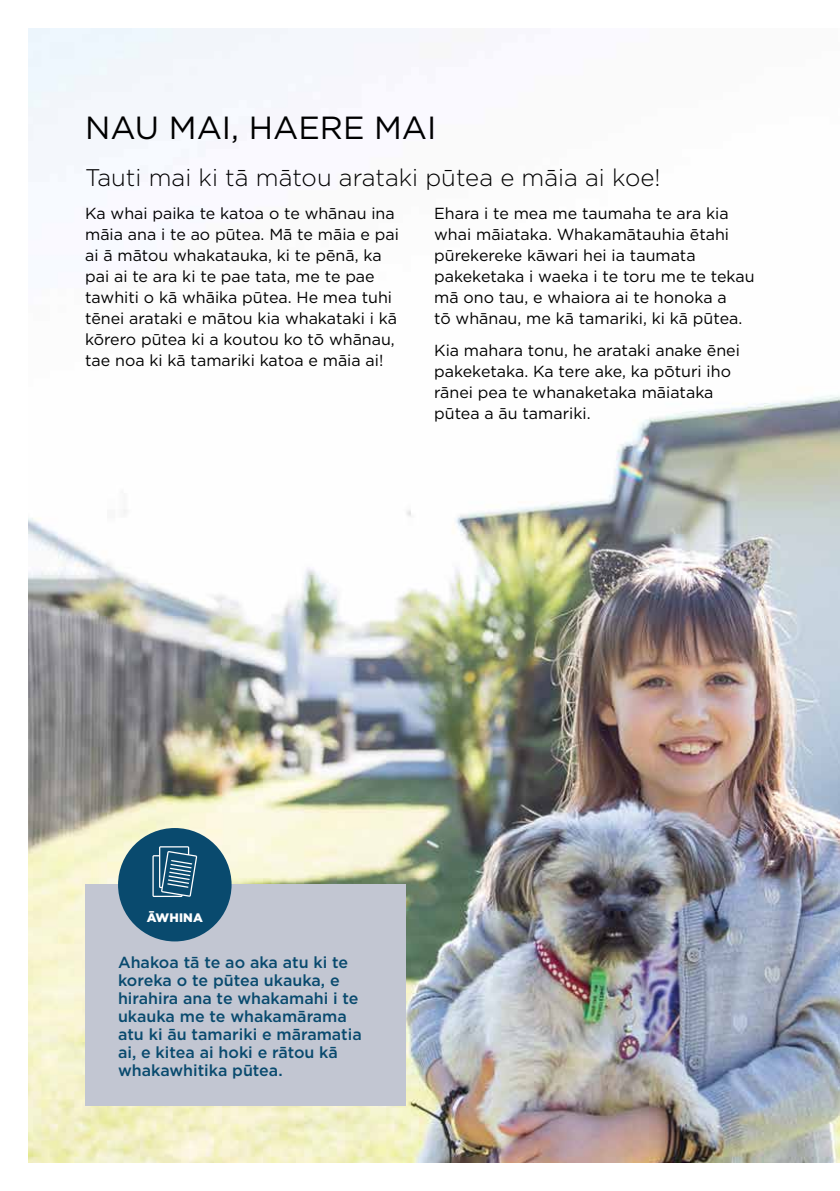
<style>
.page{position:relative;width:840px;height:1191px;background:#fff}
.page>*{position:absolute;margin:0;border:0;box-sizing:border-box;transform-origin:0 0}
.t1{font:32px "Gotham";color:#000}
.t2{font:300 24px "Gotham";color:#000}
.t3{font:16px/21px "Gotham";color:#000}
.t4{font:500 16px/18px "Gotham";color:#094a6e}
.t5{font:900 12.4px "Gotham";letter-spacing:.01em;color:#fff}
</style>
<div class="page">
<img style="left:28px;top:28px;width:811px;height:1134px">
<div style="left:85px;top:884px;width:320px;height:222px;background:#c2c6d2"></div>
<div style="left:118px;top:828px;width:113px;height:113px;background:#094a6e;border-radius:50%"></div>
<svg style="left:152px;top:846px;width:45px;height:51px"></svg>
<h1 class="t1" style="left:85px;top:107px;width:353px">NAU MAI, HAERE MAI</h1>
<h2 class="t2" style="left:85px;top:162px;width:576px">Tauti mai ki tā mātou arataki pūtea e māia ai koe!</h2>
<p class="t3" style="left:85px;top:202px;width:315px">Ka whai paika te katoa o te whānau ina māia ana i te ao pūtea. Mā te māia e pai ai ā mātou whakatauka, ki te pēnā, ka pai ai te ara ki te pae tata, me te pae tawhiti o kā whāika pūtea. He mea tuhi tēnei arataki e mātou kia whakataki i kā kōrero pūtea ki a koutou ko tō whānau, tae noa ki kā tamariki katoa e māia ai!</p>
<p class="t3" style="left:434px;top:202px;width:322px">Ehara i te mea me taumaha te ara kia whai māiataka. Whakamātauhia ētahi pūrekereke kāwari hei ia taumata pakeketaka i waeka i te toru me te tekau mā ono tau, e whaiora ai te honoka a<br>tō whānau, me kā tamariki, ki kā pūtea.</p>
<p class="t3" style="left:434px;top:340px;width:307px">Kia mahara tonu, he arataki anake ēnei pakeketaka. Ka tere ake, ka pōturi iho rānei pea te whanaketaka māiataka pūtea a āu tamariki.</p>
<p class="t5" style="left:147px;top:909px;width:57px">ĀWHINA</p>
<p class="t4" style="left:118px;top:953px;width:245px">Ahakoa tā te ao aka atu ki te koreka o te pūtea ukauka, e hirahira ana te whakamahi i te ukauka me te whakamārama atu ki āu tamariki e māramatia ai, e kitea ai hoki e rātou kā whakawhitika pūtea.</p>
</div>
